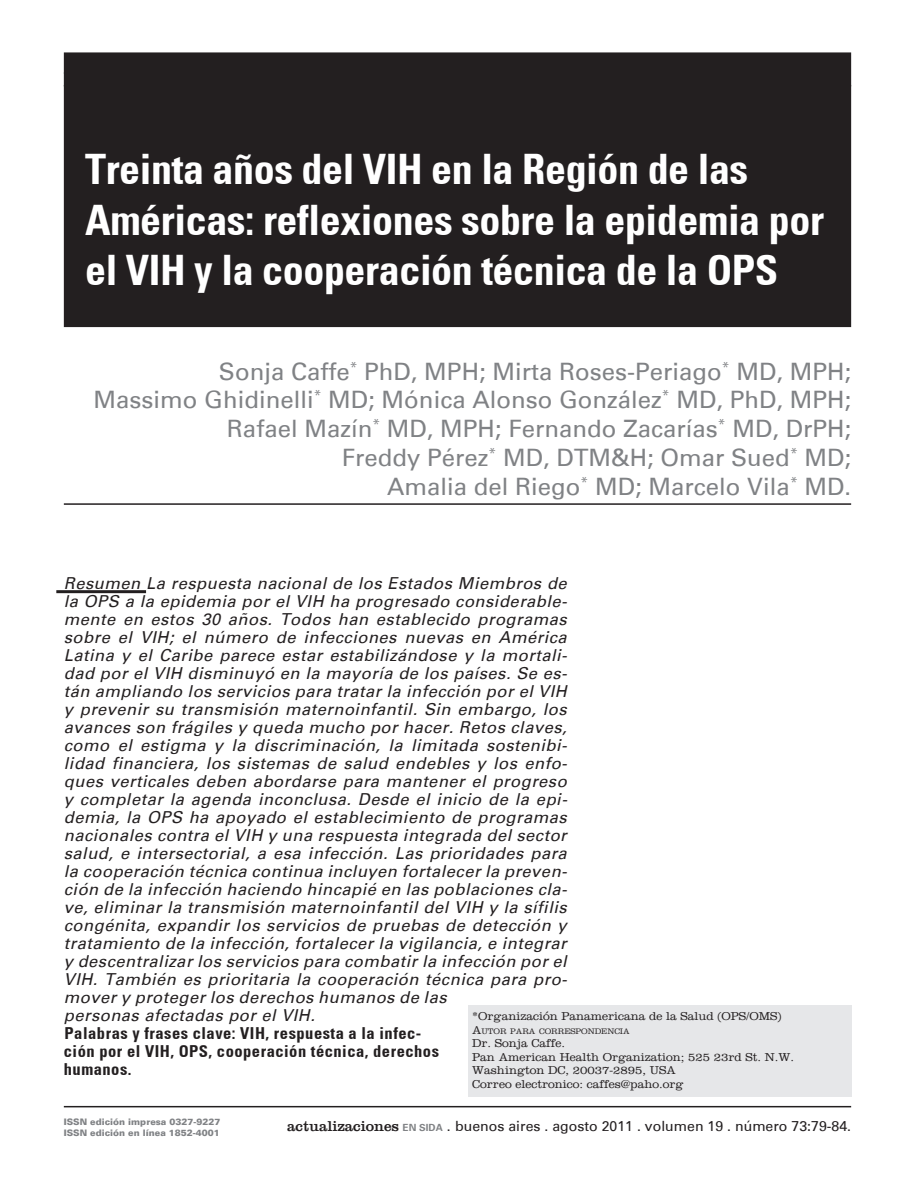
<style>
.page{position:relative;width:915px;height:1191px;background:#fff}
.page>*{position:absolute;margin:0;border:0;box-sizing:border-box;transform-origin:0 0}
.t1{font:700 condensed 42px/50.4px "Univers";letter-spacing:-.01em;color:#fff}
.t2{font:24px/28.8px "Univers";color:#808285;text-align:right}
.t3{font:italic 16.5px/18px "Univers";letter-spacing:.03em;color:#231f20}
.t4{font:700 condensed 16.5px/18px "Univers";letter-spacing:.03em;color:#231f20}
.t5{font:14.1px "Univers";color:#231f20}
.t6{font:300 12px/13.5px "Clarendon";color:#231f20}
.t7{font:900 9px/10.8px "Univers";color:#808285}
.t8{font:300 8.4px "Clarendon";color:#231f20}
.s1{font-size:12px}
.s2{font-family:"Clarendon";font-size:15px}
.s3{font-weight:700;font-size:9.9px;color:#808285}
</style>
<div class="page">
<hr style="left:64px;top:1106px;width:786px;height:1px;background:#231f20">
<div style="left:468px;top:1005px;width:382px;height:92px;background:#e6e7e9"></div>
<hr style="left:56px;top:590px;width:90px;height:3px;background:#231f20">
<div style="left:64px;top:52px;width:786px;height:275px;background:#231f20"></div>
<hr style="left:64px;top:503px;width:786px;height:2px;background:#231f20">
<h1 class="t1" style="left:85px;top:144px;width:740px">Treinta años del VIH en la Región de las<br>Américas: reflexiones sobre la epidemia por el VIH y la cooperación técnica de la OPS</h1>
<p class="t2" style="left:93px;top:357px;width:758px">Sonja Caffe<sup>*</sup> PhD, MPH; Mirta Roses-Periago<sup>*</sup> MD, MPH;<br>Massimo Ghidinelli<sup>*</sup> MD; Mónica Alonso González<sup>*</sup> MD, PhD, MPH; Rafael Mazín<sup>*</sup> MD, MPH; Fernando Zacarías<sup>*</sup> MD, DrPH;<br>Freddy Pérez<sup>*</sup> MD, DTM&amp;H; Omar Sued<sup>*</sup> MD;<br>Amalia del Riego<sup>*</sup> MD; Marcelo Vila<sup>*</sup> MD.</p>
<p class="t3" style="left:64px;top:574px;width:504px">Resumen La respuesta nacional de los Estados Miembros de la OPS a la epidemia por el VIH ha progresado considerable&shy;mente en estos 30 años. Todos han establecido programas sobre el VIH; el número de infecciones nuevas en América Latina y el Caribe parece estar estabilizándose y la mortali&shy;dad por el VIH disminuyó en la mayoría de los países. Se es&shy;tán ampliando los servicios para tratar la infección por el VIH y prevenir su transmisión maternoinfantil. Sin embargo, los avances son frágiles y queda mucho por hacer. Retos claves, como el estigma y la discriminación, la limitada sostenibi&shy;lidad financiera, los sistemas de salud endebles y los enfo&shy;ques verticales deben abordarse para mantener el progreso y completar la agenda inconclusa. Desde el inicio de la epi&shy;demia, la OPS ha apoyado el establecimiento de programas nacionales contra el VIH y una respuesta integrada del sector salud, e intersectorial, a esa infección. Las prioridades para la cooperación técnica continua incluyen fortalecer la preven&shy;ción de la infección haciendo hincapié en las poblaciones cla&shy;ve, eliminar la transmisión maternoinfantil del VIH y la sífilis congénita, expandir los servicios de pruebas de detección y tratamiento de la infección, fortalecer la vigilancia, e integrar y descentralizar los servicios para combatir la infección por el VIH. También es prioritaria la cooperación técnica para pro&shy;mover y proteger los derechos humanos de las<br>personas afectadas por el VIH.</p>
<p class="t4" style="left:64px;top:1024px;width:376px">Palabras y frases clave: VIH, respuesta a la infec&shy;ción por el VIH, OPS, cooperación técnica, derechos humanos.</p>
<p class="t6" style="left:472px;top:1009px;width:311px">*Organización Panamericana de la Salud (OPS/OMS)</p>
<p class="t8" style="left:472px;top:1026px;width:159px"><span class="s1">A</span>UTOR PARA CORRESPONDENCIA</p>
<p class="t6" style="left:472px;top:1036px;width:323px">Dr. Sonja Caffe.<br>Pan American Health Organization; 525 23rd St. N.W.<br>Washington DC, 20037-2895, USA<br>Correo electronico: caffes@paho.org</p>
<p class="t7" style="left:64px;top:1116px;width:158px">ISSN edición impresa 0327-9227<br>ISSN edición en línea 1852-4001</p>
<p class="t5" style="left:287px;top:1118px;width:565px"><span class="s2">actualizaciones</span> <span class="s3">EN SIDA</span> . buenos aires . agosto 2011 . volumen 19 . número 73:79-84.</p>
</div>
